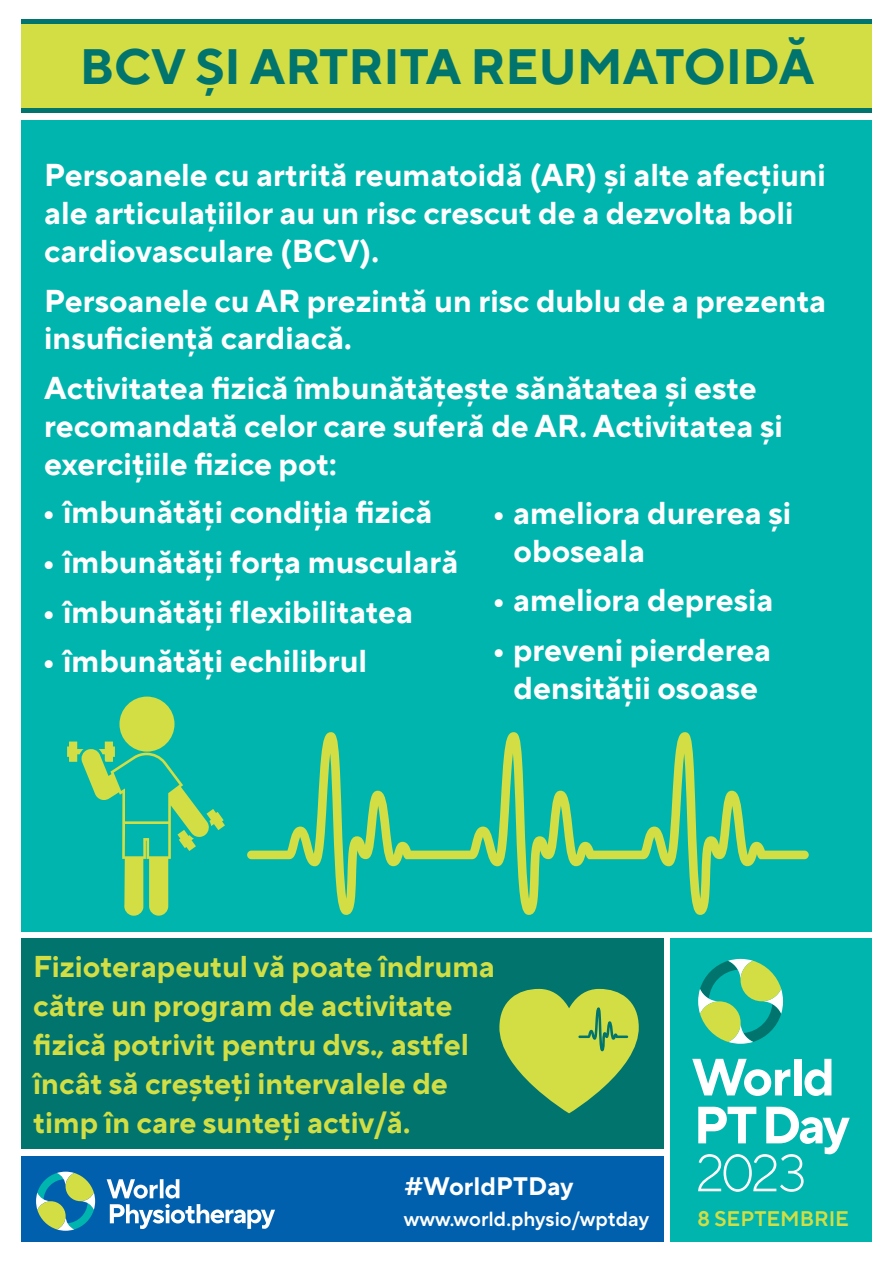
<style>
.page{position:relative;width:893px;height:1263px;background:#fff}
.page>*{position:absolute;margin:0;border:0;box-sizing:border-box;transform-origin:0 0}
.t1{font:700 49.5px "TT Norms Pro";color:#00746d}
.t2{font:700 31.5px/37.8px "TT Norms Pro";color:#fff}
.t3{font:700 30px/39px "TT Norms Pro";color:#d2de43}
.t4{font:700 25.2px "TT Norms Pro";color:#fff}
.t5{font:600 21px "TT Norms Pro";color:#d2de43}
.t6{font:600 20.4px "TT Norms Pro";color:#fff}
</style>
<div class="page">
<div style="left:21px;top:120px;width:851px;height:811px;background:#00b5ae"></div>
<div style="left:21px;top:938px;width:642px;height:211px;background:#00746d"></div>
<div style="left:21px;top:24px;width:851px;height:85px;background:#d2de43"></div>
<hr style="left:21px;top:109px;width:851px;height:4px;background:#00746d">
<hr style="left:21px;top:19px;width:851px;height:4px;background:#00746d">
<div style="left:670px;top:938px;width:202px;height:304px;background:#00b5ae"></div>
<div style="left:21px;top:1156px;width:642px;height:86px;background:#0160ae"></div>
<svg style="left:107px;top:1179px;width:51px;height:19px"></svg>
<svg style="left:160px;top:1179px;width:4px;height:19px"></svg>
<svg style="left:165px;top:1179px;width:14px;height:19px"></svg>
<svg style="left:110px;top:1204px;width:165px;height:25px"></svg>
<svg style="left:36px;top:1172px;width:59px;height:59px"></svg>
<svg style="left:698px;top:959px;width:85px;height:85px"></svg>
<svg style="left:692px;top:1059px;width:98px;height:37px"></svg>
<div style="left:794px;top:1059px;width:8px;height:36px;background:#fff"></div>
<svg style="left:804px;top:1059px;width:27px;height:37px"></svg>
<svg style="left:698px;top:1107px;width:152px;height:85px"></svg>
<div style="left:119px;top:696px;width:55px;height:56px;background:#d2de43;border-radius:50%"></div>
<svg style="left:67px;top:741px;width:158px;height:175px"></svg>
<svg style="left:247px;top:732px;width:562px;height:183px"></svg>
<svg style="left:499px;top:989px;width:140px;height:124px"></svg>
<h1 class="t1" style="left:80px;top:30px;width:736px">BCV ȘI ARTRITA REUMATOIDĂ</h1>
<p class="t2" style="left:44px;top:154px;width:783px">Persoanele cu artrită reumatoidă (AR) și alte afecțiuni ale articulațiilor au un risc crescut de a dezvolta boli cardiovasculare (BCV).</p>
<p class="t2" style="left:44px;top:279px;width:783px">Persoanele cu AR prezintă un risc dublu de a prezenta insuficiență cardiacă.</p>
<p class="t2" style="left:44px;top:367px;width:740px">Activitatea fizică îmbunătățește sănătatea și este recomandată celor care suferă de AR. Activitatea și exercițiile fizice pot:</p>
<p class="t2" style="left:41px;top:491px;width:393px">• îmbunătăți condiția fizică</p>
<p class="t2" style="left:41px;top:540px;width:419px">• îmbunătăți forța musculară</p>
<p class="t2" style="left:41px;top:590px;width:374px">• îmbunătăți flexibilitatea</p>
<p class="t2" style="left:41px;top:640px;width:328px">• îmbunătăți echilibrul</p>
<p class="t2" style="left:514px;top:492px;width:279px;text-indent:-22px">• ameliora durerea și oboseala</p>
<p class="t2" style="left:491px;top:579px;width:284px">• ameliora depresia</p>
<p class="t2" style="left:491px;top:629px;width:282px;text-align:center">• preveni pierderea densității osoase</p>
<p class="t3" style="left:33px;top:945px;width:463px">Fizioterapeutul vă poate îndruma către un program de activitate fizică potrivit pentru dvs., astfel încât să creșteți intervalele de timp în care sunteți activ/ă.</p>
<p class="t4" style="left:404px;top:1167px;width:171px">#WorldPTDay</p>
<p class="t6" style="left:404px;top:1204px;width:247px">www.world.physio/wptday</p>
<p class="t5" style="left:697px;top:1203px;width:153px">8 SEPTEMBRIE</p>
</div>
